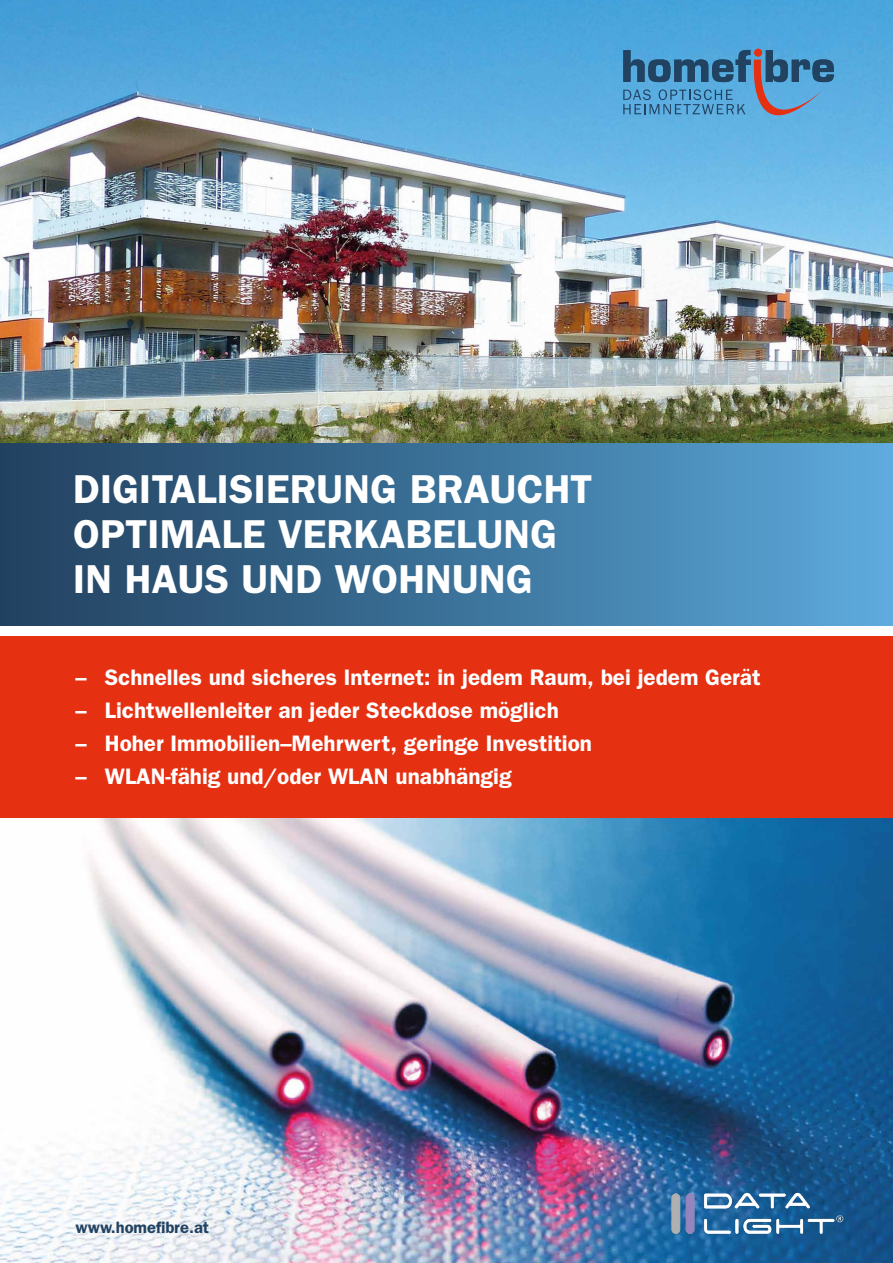
<style>
.page{position:relative;width:893px;height:1263px;background:#fff}
.page>*{position:absolute;margin:0;border:0;box-sizing:border-box;transform-origin:0 0}
.t1{font:600 40.5px/45px "Franklin Gothic";letter-spacing:.005em;color:#fff}
.t2{font:600 22.5px "Franklin Gothic";color:#fff}
.t3{font:600 16.5px "Franklin Gothic";color:#224261}
</style>
<div class="page">
<img style="left:0;top:817px;width:893px;height:446px">
<div style="left:0;top:636px;width:893px;height:181px;background:#e53012"></div>
<img style="left:0;top:0;width:893px;height:443px">
<div style="left:0;top:443px;width:893px;height:182px;background:linear-gradient(to right,#203e5b,#5ba9db)"></div>
<div style="left:754px;top:49px;width:8px;height:8px;background:#e53012;border-radius:50%"></div>
<svg style="left:623px;top:50px;width:211px;height:69px;background:#4f8bb5"></svg>
<img style="left:652px;top:1177px;width:200px;height:77px">
<h1 class="t1" style="left:73px;top:467px;width:521px">DIGITALISIERUNG BRAUCHT<br>OPTIMALE VERKABELUNG<br>IN HAUS UND WOHNUNG</h1>
<p class="t2" style="left:76px;top:664px;width:686px">– Schnelles und sicheres Internet: in jedem Raum, bei jedem Gerät</p>
<p class="t2" style="left:76px;top:697px;width:485px">– Lichtwellenleiter an jeder Steckdose möglich</p>
<p class="t2" style="left:76px;top:730px;width:518px">– Hoher Immobilien–Mehrwert, geringe Investition</p>
<p class="t2" style="left:76px;top:763px;width:438px">– WLAN-fähig und/oder WLAN unabhängig</p>
<p class="t3" style="left:76px;top:1217px;width:135px">www.homefibre.at</p>
</div>
